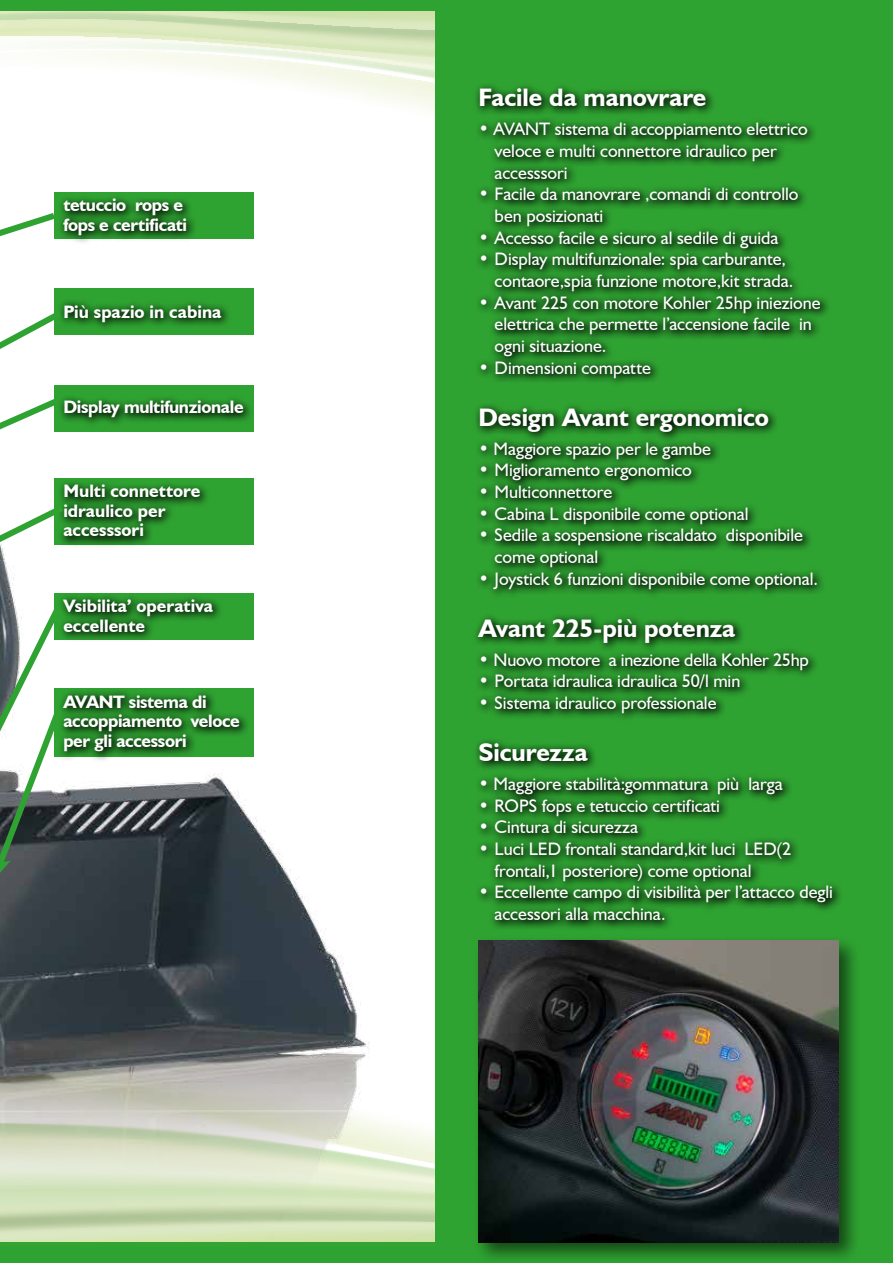
<style>
.page{position:relative;width:893px;height:1263px;background:#fff}
.page>*{position:absolute;margin:0;border:0;box-sizing:border-box;transform-origin:0 0}
.t1{font:700 25.35px "Humanist 521 BT";letter-spacing:-.005em;color:#fff}
.t2{font:18px/21.6px "Humanist 521 BT";letter-spacing:-.005em;color:#fff}
.t3{font:700 18px/19.5px "Humanist 521 BT";letter-spacing:-.015em;color:#fff}
</style>
<div class="page">
<svg style="left:0;top:1054px;width:436px;height:189px"></svg>
<div style="left:0;top:1243px;width:893px;height:10px;background:#32a431"></div>
<div style="left:0;top:1247px;width:893px;height:16px;background:#2fa332"></div>
<svg style="left:0;top:11px;width:436px;height:188px"></svg>
<div style="left:0;top:0;width:893px;height:11px;background:#2fa332"></div>
<img style="left:0;top:90px;width:399px;height:1152px">
<div style="left:436px;top:0;width:457px;height:1263px;background:#2fa332"></div>
<svg style="left:475px;top:85px;width:366px;height:844px"></svg>
<div style="left:54px;top:192px;width:199px;height:47px;background:#2fa332"></div>
<svg style="left:60px;top:197px;width:138px;height:49px"></svg>
<div style="left:54px;top:288px;width:199px;height:47px;background:#2fa332"></div>
<svg style="left:62px;top:301px;width:167px;height:28px"></svg>
<div style="left:54px;top:478px;width:199px;height:67px;background:#2fa332"></div>
<svg style="left:70px;top:482px;width:141px;height:66px"></svg>
<div style="left:54px;top:593px;width:199px;height:47px;background:#2fa332"></div>
<svg style="left:61px;top:596px;width:163px;height:47px"></svg>
<svg style="left:66px;top:688px;width:184px;height:74px;background:#318033"></svg>
<svg style="left:0;top:208px;width:62px;height:65px"></svg>
<svg style="left:0;top:601px;width:66px;height:279px"></svg>
<div style="left:473px;top:934px;width:389px;height:329px;background:#000;opacity:.57"></div>
<img style="left:478px;top:940px;width:361px;height:302px">
<div style="left:54px;top:385px;width:199px;height:47px;background:#2fa332"></div>
<svg style="left:70px;top:394px;width:184px;height:34px"></svg>
<svg style="left:0;top:305px;width:70px;height:272px"></svg>
<p class="t3" style="left:63px;top:195px;width:125px">tetuccio rops e fops e certificati</p>
<p class="t3" style="left:63px;top:301px;width:160px">Più spazio in cabina</p>
<p class="t3" style="left:63px;top:397px;width:182px">Display multifunzionale</p>
<p class="t3" style="left:63px;top:481px;width:138px">Multi connettore idraulico per accesssori</p>
<p class="t3" style="left:63px;top:596px;width:151px">Vsibilita’ operativa eccellente</p>
<p class="t3" style="left:63px;top:692px;width:178px">AVANT sistema di accoppiamento veloce per gli accessori</p>
<h1 class="t1" style="left:478px;top:82px;width:229px">Facile da manovrare</h1>
<p class="t2" style="left:495px;top:118px;width:315px;text-indent:-16px">• AVANT sistema di accoppiamento elettrico veloce e multi connettore idraulico per accesssori</p>
<p class="t2" style="left:495px;top:183px;width:305px;text-indent:-16px">• Facile da manovrare ,comandi di controllo ben posizionati</p>
<p class="t2" style="left:478px;top:226px;width:302px">• Accesso facile e sicuro al sedile di guida</p>
<p class="t2" style="left:495px;top:248px;width:300px;text-indent:-16px">• Display multifunzionale: spia carburante, contaore,spia funzione motore,kit strada.</p>
<p class="t2" style="left:495px;top:291px;width:328px;text-indent:-16px">• Avant 225 con motore Kohler 25hp iniezione elettrica che permette l’accensione facile in ogni situazione.</p>
<p class="t2" style="left:478px;top:356px;width:174px">• Dimensioni compatte</p>
<h1 class="t1" style="left:478px;top:401px;width:292px">Design Avant ergonomico</h1>
<p class="t2" style="left:478px;top:437px;width:234px">• Maggiore spazio per le gambe</p>
<p class="t2" style="left:478px;top:459px;width:215px">• Miglioramento ergonomico</p>
<p class="t2" style="left:478px;top:481px;width:135px">• Multiconnettore</p>
<p class="t2" style="left:478px;top:502px;width:272px">• Cabina L disponibile come optional</p>
<p class="t2" style="left:495px;top:524px;width:310px;text-indent:-16px">• Sedile a sospensione riscaldato disponibile come optional</p>
<p class="t2" style="left:478px;top:567px;width:341px">• Joystick 6 funzioni disponibile come optional.</p>
<h1 class="t1" style="left:478px;top:612px;width:258px">Avant 225-più potenza</h1>
<p class="t2" style="left:478px;top:648px;width:332px">• Nuovo motore a inezione della Kohler 25hp</p>
<p class="t2" style="left:478px;top:670px;width:263px">• Portata idraulica idraulica 50/l min</p>
<p class="t2" style="left:478px;top:692px;width:240px">• Sistema idraulico professionale</p>
<h1 class="t1" style="left:478px;top:736px;width:111px">Sicurezza</h1>
<p class="t2" style="left:478px;top:772px;width:306px">• Maggiore stabilità:gommatura più larga</p>
<p class="t2" style="left:478px;top:794px;width:243px">• ROPS fops e tetuccio certificati</p>
<p class="t2" style="left:478px;top:816px;width:161px">• Cintura di sicurezza</p>
<p class="t2" style="left:495px;top:837px;width:298px;text-indent:-16px">• Luci LED frontali standard,kit luci LED(2 frontali,1 posteriore) come optional</p>
<p class="t2" style="left:495px;top:881px;width:340px;text-indent:-16px">• Eccellente campo di visibilità per l’attacco degli accessori alla macchina.</p>
</div>
